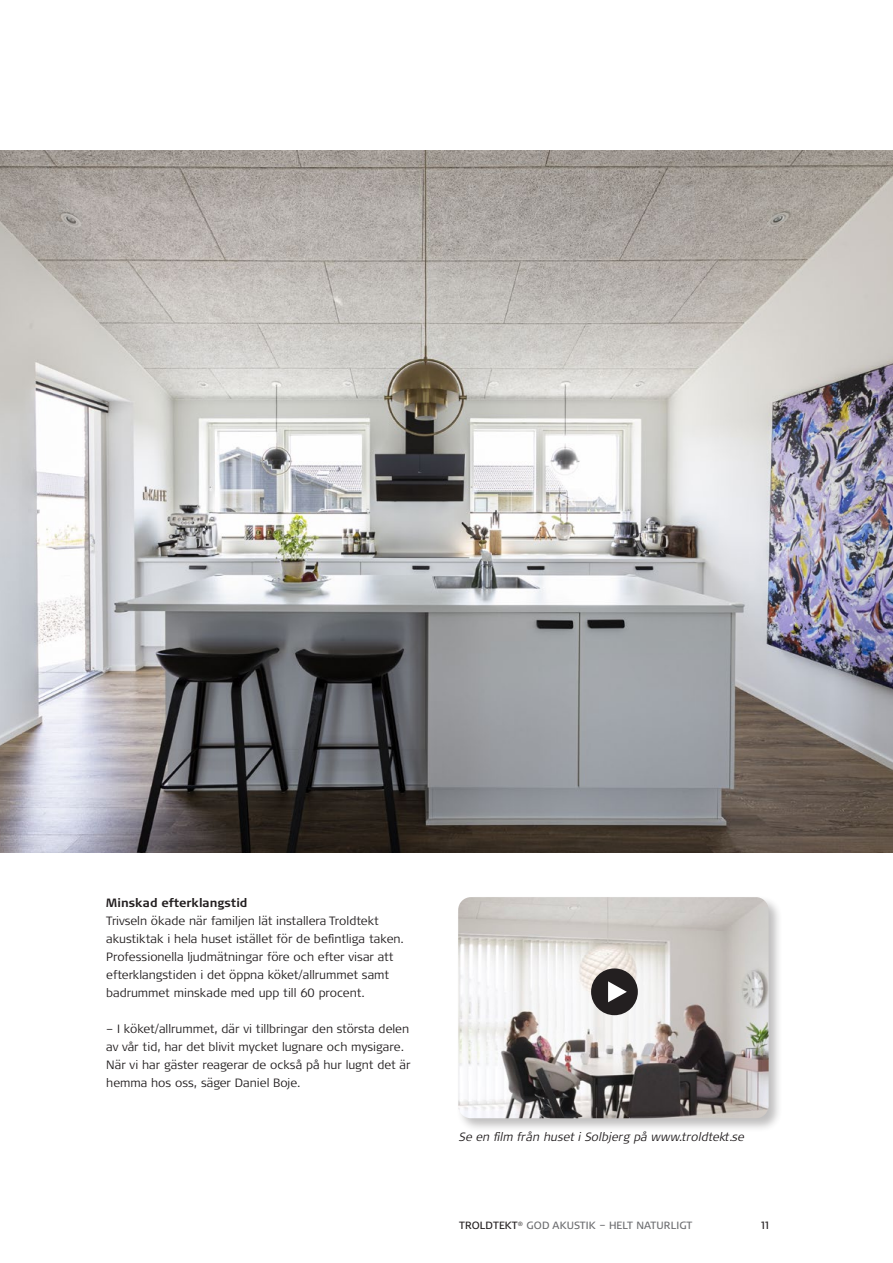
<style>
.page{position:relative;width:893px;height:1263px;background:#fff}
.page>*{position:absolute;margin:0;border:0;box-sizing:border-box;transform-origin:0 0}
.Body_text__8_12{font:300 12px/18px "Signa Pro";color:#231f20}
.Body_text__8_12-2{font:italic 300 12px "Signa Pro";color:#231f20}
.Body_text__8_12-3{font:700 12px "Signa Pro";color:#231f20}
.t1{font:10.5px "Signa Pro";letter-spacing:.01em;color:#6c6d70}
.t2{font:10.5px "Signa Pro";color:#231f20}
.s1{color:#231f20}
</style>
<div class="page">
<div style="left:456px;top:895px;width:327px;height:237px;background:#231f20;opacity:.29"></div>
<img style="left:458px;top:897px;width:311px;height:221px">
<div style="left:591px;top:968px;width:47px;height:47px;background:#231f20;border-radius:50%"></div>
<svg style="left:608px;top:981px;width:19px;height:21px"></svg>
<img style="left:0;top:151px;width:893px;height:702px">
<p class="Body_text__8_12-3" style="left:106px;top:894px;width:143px">Minskad efterklangstid</p>
<p class="Body_text__8_12" style="left:106px;top:911px;width:299px">Trivseln ökade när familjen lät installera Troldtekt akustiktak i hela huset istället för de befintliga taken.<br>Professionella ljudmätningar före och efter visar att efterklangstiden i det öppna köket/allrummet samt badrummet minskade med upp till 60 procent.</p>
<p class="Body_text__8_12" style="left:106px;top:1019px;width:306px">– I köket/allrummet, där vi tillbringar den största delen av vår tid, har det blivit mycket lugnare och mysigare.<br>När vi har gäster reagerar de också på hur lugnt det är hemma hos oss, säger Daniel Boje.</p>
<p class="Body_text__8_12-2" style="left:459px;top:1128px;width:287px">Se en film från huset i Solbjerg på www.troldtekt.se</p>
<p class="t1" style="left:459px;top:1218px;width:235px"><span class="s1">TROLDTEKT</span><sup>®</sup> GOD AKUSTIK – HELT NATURLIGT</p>
<p class="t2" style="left:761px;top:1218px;width:10px">11</p>
</div>
